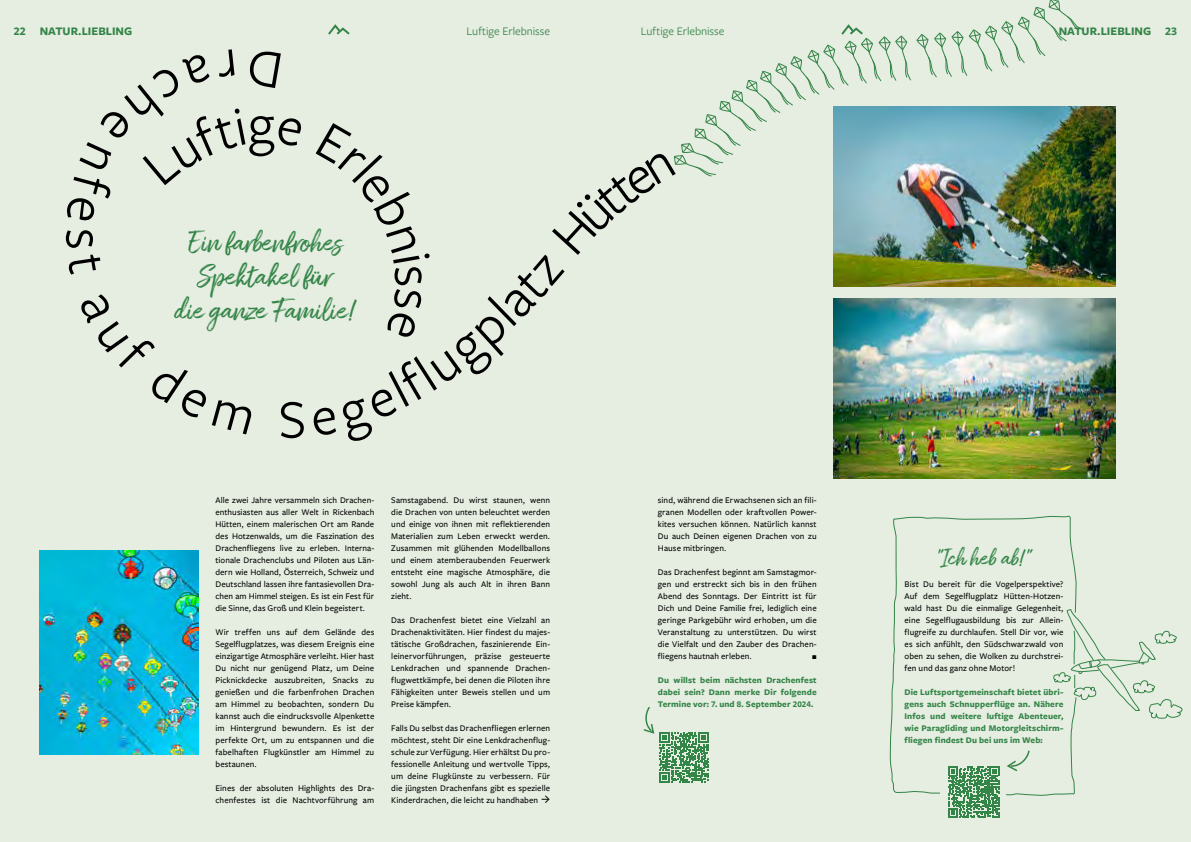
<style>
.page{position:relative;width:1191px;height:842px;background:#e6ede1}
.page>*{position:absolute;margin:0;border:0;box-sizing:border-box;transform-origin:0 0}
.t1{font:30px/34px "Amithen";color:#348548;text-align:center}
.t2{font:24px "Amithen";color:#348548}
.t3{font:12px "Freight Sans Pro";letter-spacing:-.005em;color:#348548}
.t4{font:700 12px "Freight Sans Pro";letter-spacing:.005em;color:#348548}
.t5{font:500 9px/12px "Freight Sans Pro";letter-spacing:.01em;color:#000;text-align:justify}
.t6{font:700 9px/12px "Freight Sans Pro";letter-spacing:.01em;color:#348548;text-align:justify}
.t7{font:500 6px "Freight Sans Pro";color:#000}
.s1{font-size:12px}
</style>
<div class="page">
<img style="left:1084px;top:107px;width:31px;height:179px">
<img style="left:833px;top:299px;width:282px;height:180px">
<img style="left:40px;top:551px;width:158px;height:204px">
<svg style="left:889px;top:515px;width:187px;height:279px"></svg>
<svg style="left:948px;top:766px;width:51px;height:52px"></svg>
<svg style="left:643px;top:706px;width:66px;height:76px"></svg>
<svg style="left:1005px;top:571px;width:178px;height:225px"></svg>
<img style="left:328px;top:0;width:756px;height:443px">
<h3 class="t4" style="left:14px;top:23px;width:120px">22 NATUR.LIEBLING</h3>
<h3 class="t3" style="left:466px;top:23px;width:85px">Luftige Erlebnisse</h3>
<h3 class="t3" style="left:641px;top:23px;width:85px">Luftige Erlebnisse</h3>
<h3 class="t4" style="left:1058px;top:23px;width:120px">NATUR.LIEBLING 23</h3>
<h1 class="t1" style="left:174px;top:227px;width:184px">Ein farbenfrohes<br>Spektakel für<br>die ganze Familie!</h1>
<p class="t5" style="left:215px;top:493px;width:160px">Alle zwei Jahre versammeln sich Drachen&shy;enthusiasten aus aller Welt in Rickenbach Hütten, einem malerischen Ort am Rande des Hotzenwalds, um die Faszination des Drachenfliegens live zu erleben. Interna&shy;tionale Drachenclubs und Piloten aus Län&shy;dern wie Holland, Österreich, Schweiz und Deutschland lassen ihre fantasievollen Dra&shy;chen am Himmel steigen. Es ist ein Fest für die Sinne, das Groß und Klein begeistert.</p>
<p class="t5" style="left:215px;top:625px;width:160px">Wir treffen uns auf dem Gelände des Segelflugplatzes, was diesem Ereignis eine einzigartige Atmosphäre verleiht. Hier hast Du nicht nur genügend Platz, um Deine Picknickdecke auszubreiten, Snacks zu genießen und die farbenfrohen Drachen am Himmel zu beobachten, sondern Du kannst auch die eindrucksvolle Alpenkette im Hintergrund bewundern. Es ist der perfekte Ort, um zu entspannen und die fabelhaften Flugkünstler am Himmel zu bestaunen.</p>
<p class="t5" style="left:215px;top:781px;width:160px">Eines der absoluten Highlights des Dra&shy;chenfestes ist die Nachtvorführung am</p>
<p class="t5" style="left:391px;top:493px;width:160px">Samstagabend. Du wirst staunen, wenn die Drachen von unten beleuchtet werden und einige von ihnen mit reflektierenden Materialien zum Leben erweckt werden.<br>Zusammen mit glühenden Modellballons und einem atemberaubenden Feuerwerk entsteht eine magische Atmosphäre, die sowohl Jung als auch Alt in ihren Bann zieht.</p>
<p class="t5" style="left:391px;top:613px;width:160px">Das Drachenfest bietet eine Vielzahl an Drachenaktivitäten. Hier findest du majes&shy;tätische Großdrachen, faszinierende Ein&shy;leinervorführungen, präzise gesteuerte Lenkdrachen und spannende Drachen&shy;flugwettkämpfe, bei denen die Piloten ihre Fähigkeiten unter Beweis stellen und um Preise kämpfen.</p>
<p class="t5" style="left:391px;top:721px;width:160px">Falls Du selbst das Drachenfliegen erlernen möchtest, steht Dir eine Lenkdrachenflug&shy;schule zur Verfügung. Hier erhältst Du pro&shy;fessionelle Anleitung und wertvolle Tipps, um deine Flugkünste zu verbessern. Für die jüngsten Drachenfans gibt es spezielle Kinderdrachen, die leicht zu handhaben <span class="s1">J</span></p>
<p class="t5" style="left:658px;top:493px;width:160px">sind, während die Erwachsenen sich an fili&shy;granen Modellen oder kraftvollen Power&shy;kites versuchen können. Natürlich kannst Du auch Deinen eigenen Drachen von zu Hause mitbringen.</p>
<p class="t5" style="left:658px;top:565px;width:160px">Das Drachenfest beginnt am Samstagmor&shy;gen und erstreckt sich bis in den frühen Abend des Sonntags. Der Eintritt ist für Dich und Deine Familie frei, lediglich eine geringe Parkgebühr wird erhoben, um die Veranstaltung zu unterstützen. Du wirst die Vielfalt und den Zauber des Drachen&shy;fliegens hautnah erleben.</p>
<p class="t7" style="left:812px;top:653px;width:6px">T</p>
<p class="t6" style="left:658px;top:673px;width:160px">Du willst beim nächsten Drachenfest dabei sein? Dann merke Dir folgende Termine vor: 7. und 8. September 2024.</p>
<h2 class="t2" style="left:936px;top:543px;width:96px">"Ich heb ab!"</h2>
<p class="t5" style="left:904px;top:577px;width:160px">Bist Du bereit für die Vogelperspektive?<br>Auf dem Segelflugplatz Hütten-Hotzen&shy;wald hast Du die einmalige Gelegenheit, eine Segelflugausbildung bis zur Allein&shy;flugreife zu durchlaufen. Stell Dir vor, wie es sich anfühlt, den Südschwarzwald von oben zu sehen, die Wolken zu durchstrei&shy;fen und das ganz ohne Motor!</p>
<p class="t6" style="left:904px;top:685px;width:160px">Die Luftsportgemeinschaft bietet übri&shy;gens auch Schnupperflüge an. Nähere Infos und weitere luftige Abenteuer, wie Paragliding und Motorgleitschirm&shy;fliegen findest Du bei uns im Web:</p>
</div>
